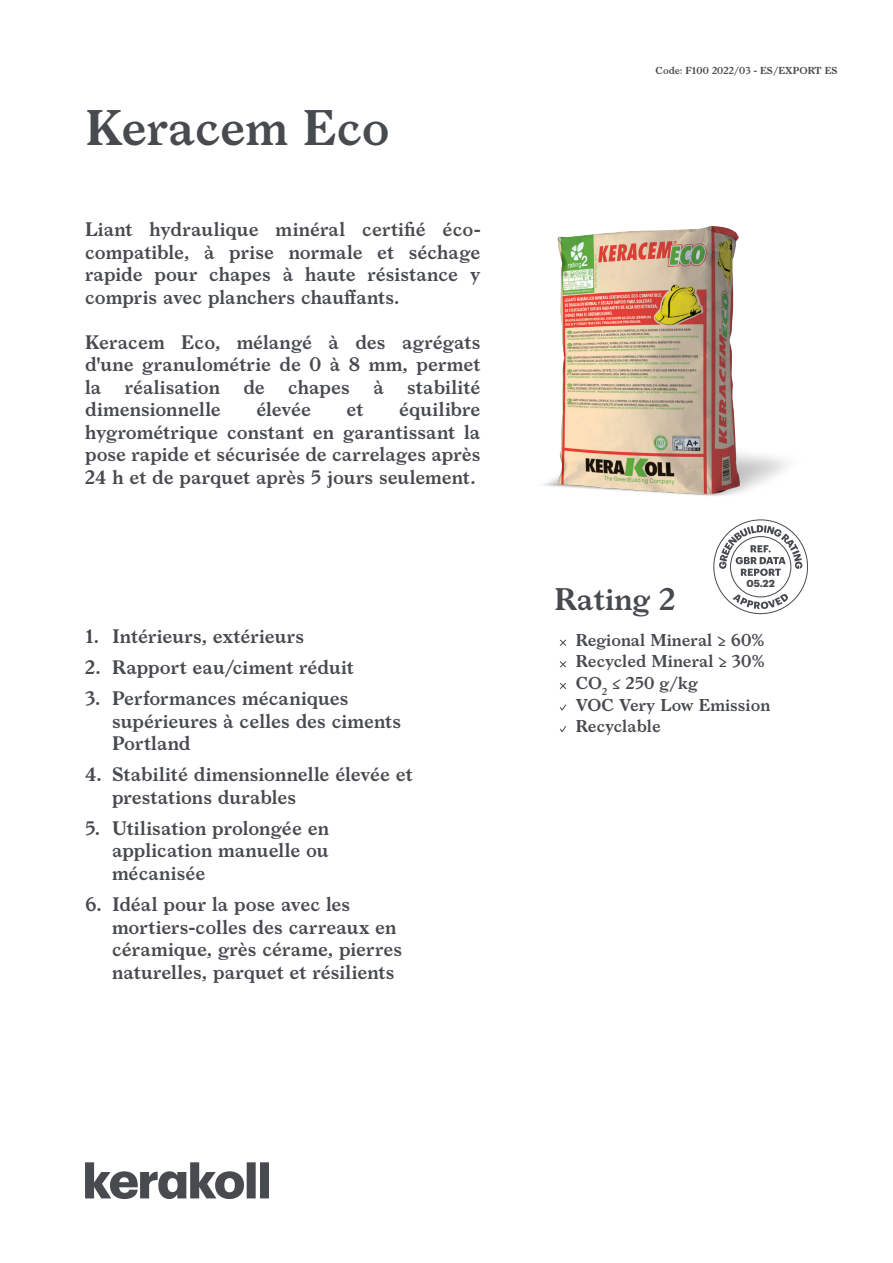
<style>
.page{position:relative;width:893px;height:1263px;background:#fff}
.page>*{position:absolute;margin:0;border:0;box-sizing:border-box;transform-origin:0 0}
.t1{font:600 48px "Larish Neue";color:#474a4e}
.t2{font:600 30px "Larish Neue";color:#474a4e}
.t3{font:600 18.75px/22.5px "Larish Neue";color:#474a4e;text-align:justify}
.t4{font:600 16.5px/21.6px "Larish Neue";color:#474a4e}
.t5{font:700 10.05px "Graphik";color:#474a4e}
.t6{font:600 9.75px "Larish Neue";color:#474a4e}
</style>
<div class="page">
<svg style="left:713px;top:519px;width:95px;height:95px"></svg>
<svg style="left:85px;top:1162px;width:184px;height:37px"></svg>
<svg style="left:559px;top:639px;width:8px;height:7px"></svg>
<svg style="left:559px;top:661px;width:8px;height:7px"></svg>
<svg style="left:559px;top:682px;width:8px;height:7px"></svg>
<svg style="left:559px;top:704px;width:8px;height:7px"></svg>
<svg style="left:559px;top:726px;width:8px;height:7px"></svg>
<img style="left:543px;top:226px;width:244px;height:270px">
<h1 class="t1" style="left:85px;top:91px;width:306px">Keracem Eco</h1>
<p class="t3" style="left:85px;top:217px;width:397px">Liant hydraulique minéral certifié éco&shy;compatible, à prise normale et séchage rapide pour chapes à haute résistance y compris avec planchers chauffants.</p>
<p class="t3" style="left:85px;top:329px;width:397px">Keracem Eco, mélangé à des agrégats d'une granulométrie de 0 à 8 mm, permet la réalisation de chapes à stabilité dimensionnelle</p>
<p class="t3" style="left:85px;top:397px;width:397px;text-indent:314px">équilibre hygrométrique constant en garantissant la pose rapide et sécurisée de carrelages après 24 h et de parquet après 5 jours seulement.</p>
<p class="t3" style="left:256px;top:397px;width:56px">élevée</p>
<p class="t3" style="left:347px;top:397px;width:18px">et</p>
<p class="t3" style="left:85px;top:624px;width:221px">1. Intérieurs, extérieurs</p>
<p class="t3" style="left:85px;top:655px;width:270px">2. Rapport eau/ciment réduit</p>
<p class="t3" style="left:112px;top:686px;width:291px;text-align:left;text-indent:-27px">3. Performances mécaniques supérieures à celles des ciments<br>Portland</p>
<p class="t3" style="left:112px;top:762px;width:302px;text-indent:-27px">4. Stabilité dimensionnelle élevée et prestations durables</p>
<p class="t3" style="left:112px;top:815px;width:218px;text-indent:-27px">5. Utilisation prolongée en application manuelle ou mécanisée</p>
<p class="t3" style="left:112px;top:891px;width:292px;text-align:left;text-indent:-27px">6. Idéal pour la pose avec les mortiers-colles des carreaux en céramique, grès cérame, pierres naturelles, parquet et résilients</p>
<p class="t6" style="left:656px;top:63px;width:184px">Code: F100 2022/03 - ES/EXPORT ES</p>
<p class="t5" style="left:746px;top:575px;width:30px">05.22</p>
<h2 class="t2" style="left:554px;top:576px;width:123px">Rating 2</h2>
<p class="t4" style="left:576px;top:628px;width:196px">Regional Mineral ≥ 60%<br>Recycled Mineral ≥ 30%<br>CO<sub>2</sub> ≤ 250 g/kg<br>VOC Very Low Emission<br>Recyclable</p>
</div>
